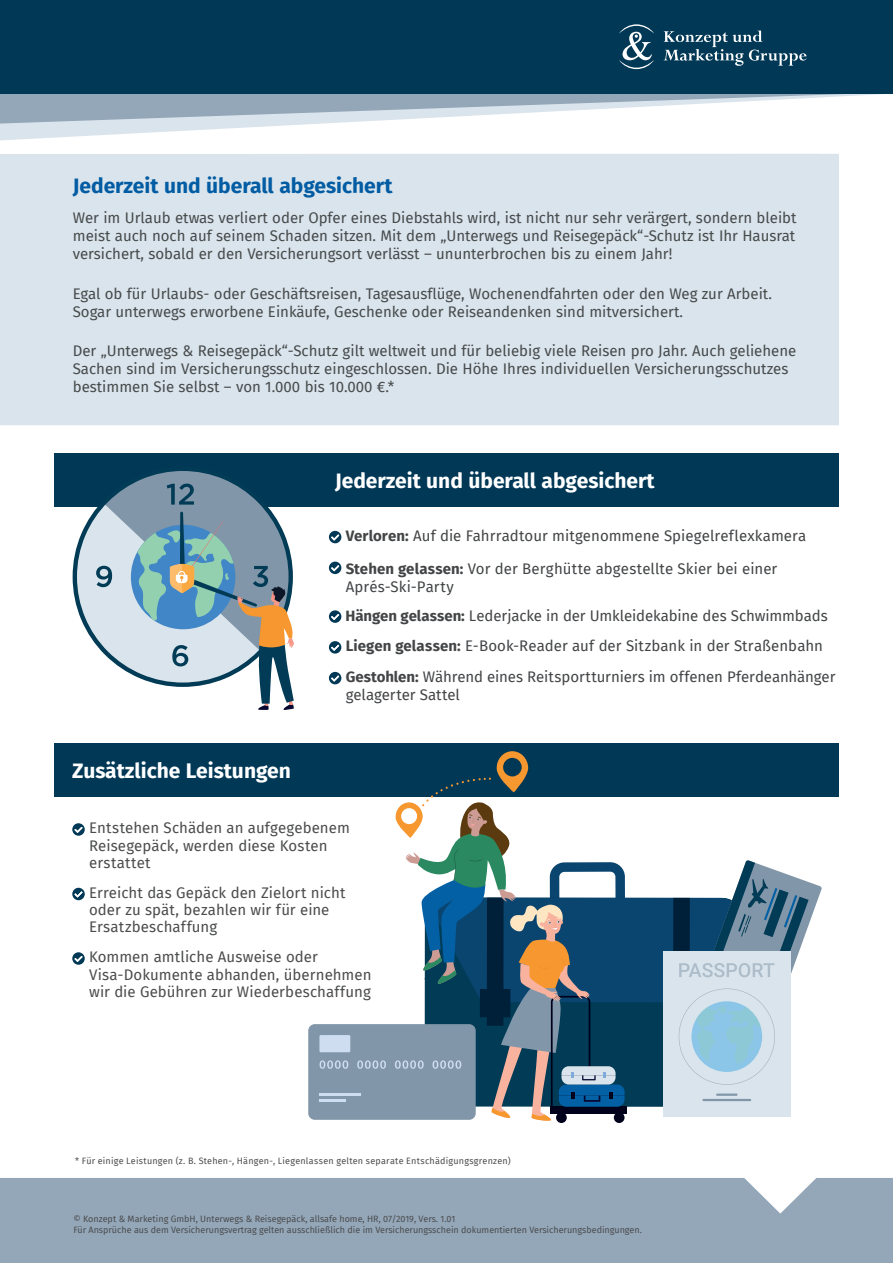
<style>
.page{position:relative;width:893px;height:1263px;background:#fff}
.page>*{position:absolute;margin:0;border:0;box-sizing:border-box;transform-origin:0 0}
.t1{font:700 21px "Fira Sans";color:#fff}
.t2{font:700 21px "Fira Sans";color:#015ca3}
.t3{font:15px/18px "Fira Sans";color:#464a4b}
.t4{font:15px/30.8px "Fira Sans";color:#424446}
.t5{font:15px/17.2px "Fira Sans";letter-spacing:.005em;color:#4b4c4d}
.t6{font:9px/11.6px "Fira Sans";color:#4b4c4d}
.t7{font:9px "Fira Sans";letter-spacing:.025em;color:#4b4c4d}
.s1{font-weight:700}
</style>
<div class="page">
<svg style="left:0;top:124px;width:309px;height:17px"></svg>
<svg style="left:0;top:94px;width:882px;height:30px"></svg>
<div style="left:0;top:0;width:893px;height:94px;background:#003856"></div>
<svg style="left:619px;top:24px;width:35px;height:45px"></svg>
<svg style="left:664px;top:31px;width:143px;height:35px"></svg>
<div style="left:0;top:1178px;width:893px;height:85px;background:#94a7b9"></div>
<div style="left:0;top:154px;width:839px;height:271px;background:#dae4ec"></div>
<div style="left:54px;top:453px;width:785px;height:54px;background:#003856"></div>
<svg style="left:329px;top:531px;width:12px;height:12px"></svg>
<svg style="left:329px;top:562px;width:12px;height:12px"></svg>
<svg style="left:329px;top:610px;width:12px;height:13px"></svg>
<svg style="left:329px;top:641px;width:12px;height:13px"></svg>
<svg style="left:329px;top:672px;width:12px;height:12px"></svg>
<div style="left:54px;top:743px;width:785px;height:54px;background:#003856"></div>
<svg style="left:72px;top:823px;width:13px;height:13px"></svg>
<svg style="left:72px;top:888px;width:13px;height:12px"></svg>
<svg style="left:72px;top:952px;width:13px;height:13px"></svg>
<div style="left:308px;top:1024px;width:168px;height:96px;background:#8196a8;border-radius:7px"></div>
<div style="left:319px;top:1035px;width:31px;height:17px;background:#ceddf0"></div>
<hr style="left:320px;top:1093px;width:41px;height:3px;background:#ceddf0">
<hr style="left:320px;top:1099px;width:26px;height:3px;background:#ceddf0">
<svg style="left:320px;top:1060px;width:28px;height:9px"></svg>
<svg style="left:357px;top:1060px;width:29px;height:9px"></svg>
<svg style="left:395px;top:751px;width:427px;height:371px"></svg>
<svg style="left:73px;top:509px;width:23px;height:136px;fill:#dae4ec"></svg>
<svg style="left:96px;top:471px;width:198px;height:238px"></svg>
<h1 class="t2" style="left:73px;top:168px;width:321px">Jederzeit und überall abgesichert</h1>
<p class="t3" style="left:73px;top:209px;width:725px;text-align:justify">Wer im Urlaub etwas verliert oder Opfer eines Diebstahls wird, ist nicht nur sehr verärgert, sondern bleibt meist auch noch auf seinem Schaden sitzen. Mit dem „Unterwegs und Reisegepäck“-Schutz ist Ihr Hausrat versichert, sobald er den Versicherungsort verlässt – ununterbrochen bis zu einem Jahr!</p>
<p class="t3" style="left:73px;top:284px;width:701px">Egal ob für Urlaubs- oder Geschäftsreisen, Tagesausflüge, Wochenendfahrten oder den Weg zur Arbeit.<br>Sogar unterwegs erworbene Einkäufe, Geschenke oder Reiseandenken sind mitversichert.</p>
<p class="t3" style="left:73px;top:341px;width:725px">Der „Unterwegs &amp; Reisegepäck“-Schutz gilt weltweit und für beliebig viele Reisen pro Jahr. Auch geliehene<br>Sachen sind im Versicherungsschutz eingeschlossen. Die Höhe Ihres individuellen Versicherungsschutzes bestimmen Sie selbst – von 1.000 bis 10.000 €.*</p>
<h1 class="t1" style="left:335px;top:463px;width:321px">Jederzeit und überall abgesichert</h1>
<p class="t4" style="left:346px;top:520px;width:462px"><span class="s1">Verloren:</span> Auf die Fahrradtour mitgenommene Spiegelreflexkamera</p>
<p class="t4" style="left:346px;top:559px;width:433px;line-height:18px"><span class="s1">Stehen gelassen:</span> Vor der Berghütte abgestellte Skier bei einer<br>Aprés-Ski-Party</p>
<p class="t4" style="left:345px;top:599px;width:492px"><span class="s1">Hängen gelassen:</span> Lederjacke in der Umkleidekabine des Schwimmbads<br><span class="s1">Liegen gelassen:</span> E-Book-Reader auf der Sitzbank in der Straßenbahn<br><span class="s1">Gestohlen:</span> Während eines Reitsportturniers im offenen Pferdeanhänger</p>
<p class="t4" style="left:346px;top:679px;width:116px">gelagerter Sattel</p>
<h1 class="t1" style="left:72px;top:753px;width:220px">Zusätzliche Leistungen</h1>
<p class="t5" style="left:89px;top:819px;width:262px">Entstehen Schäden an aufgegebenem<br>Reisegepäck, werden diese Kosten erstattet</p>
<p class="t5" style="left:89px;top:884px;width:258px">Erreicht das Gepäck den Zielort nicht oder zu spät, bezahlen wir für eine<br>Ersatzbeschaffung</p>
<p class="t5" style="left:89px;top:948px;width:284px">Kommen amtliche Ausweise oder<br>Visa-Dokumente abhanden, übernehmen wir die Gebühren zur Wiederbeschaffung</p>
<p class="t7" style="left:75px;top:1153px;width:437px">* Für einige Leistungen (z. B. Stehen-, Hängen-, Liegenlassen gelten separate Entschädigungsgrenzen)</p>
<p class="t6" style="left:73px;top:1212px;width:570px">© Konzept &amp; Marketing GmbH, Unterwegs &amp; Reisegepäck, allsafe home, HR, 07/2019, Vers. 1.01<br>Für Ansprüche aus dem Versicherungsvertrag gelten ausschließlich die im Versicherungsschein dokumentierten Versicherungsbedingungen.</p>
</div>
